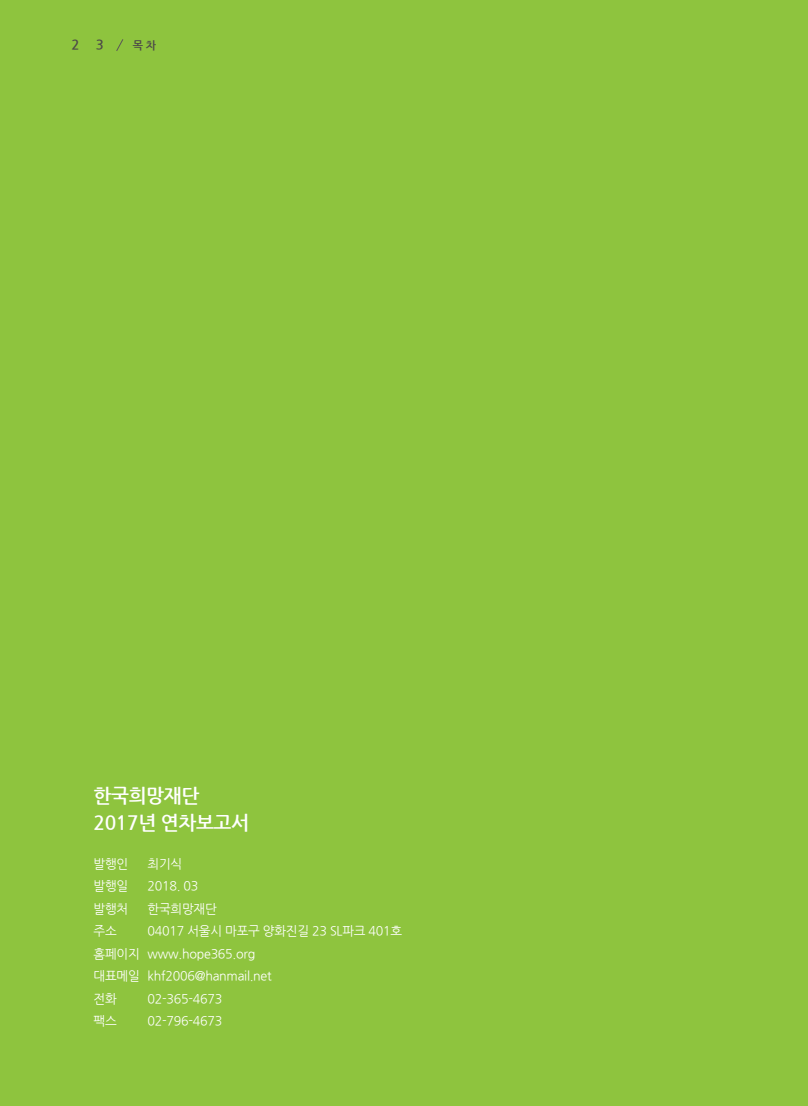
<style>
.page{position:relative;width:808px;height:1106px;background:#8ec43e}
.page>*{position:absolute;margin:0;border:0;box-sizing:border-box;transform-origin:0 0}
.t1{font:700 19.5px/27px "Nanum Gothic";letter-spacing:-.02em;color:#fff}
.t2{font:700 13.5px "Nanum Gothic";color:#4d4949}
.t3{font:12.75px/22.5px "Nanum Gothic";letter-spacing:-.02em;color:#fff}
.t4{font:700 11.25px "Nanum Gothic";color:#4d4949}
</style>
<div class="page">
<svg style="left:116px;top:39px;width:8px;height:12px"></svg>
<p class="t2" style="left:71px;top:38px;width:34px">2 3</p>
<p class="t4" style="left:133px;top:40px;width:25px">목 차</p>
<h1 class="t1" style="left:94px;top:782px;width:157px">한국희망재단<br>2017년 연차보고서</h1>
<p class="t3" style="left:94px;top:852px;width:36px">발행인</p>
<p class="t3" style="left:148px;top:852px;width:36px">최기식</p>
<p class="t3" style="left:94px;top:875px;width:36px">발행일</p>
<p class="t3" style="left:148px;top:875px;width:52px">2018. 03</p>
<p class="t3" style="left:94px;top:897px;width:36px">발행처</p>
<p class="t3" style="left:148px;top:897px;width:71px">한국희망재단</p>
<p class="t3" style="left:94px;top:920px;width:25px">주소</p>
<p class="t3" style="left:94px;top:920px;width:310px;text-indent:54px">04017 서울시 마포구 양화진길 23 SL파크 401호 홈페이지 www.hope365.org<br>대표메일 khf2006@hanmail.net<br>전화</p>
<p class="t3" style="left:148px;top:987px;width:76px">02-365-4673</p>
<p class="t3" style="left:94px;top:1010px;width:25px">팩스</p>
<p class="t3" style="left:148px;top:1010px;width:76px">02-796-4673</p>
</div>
